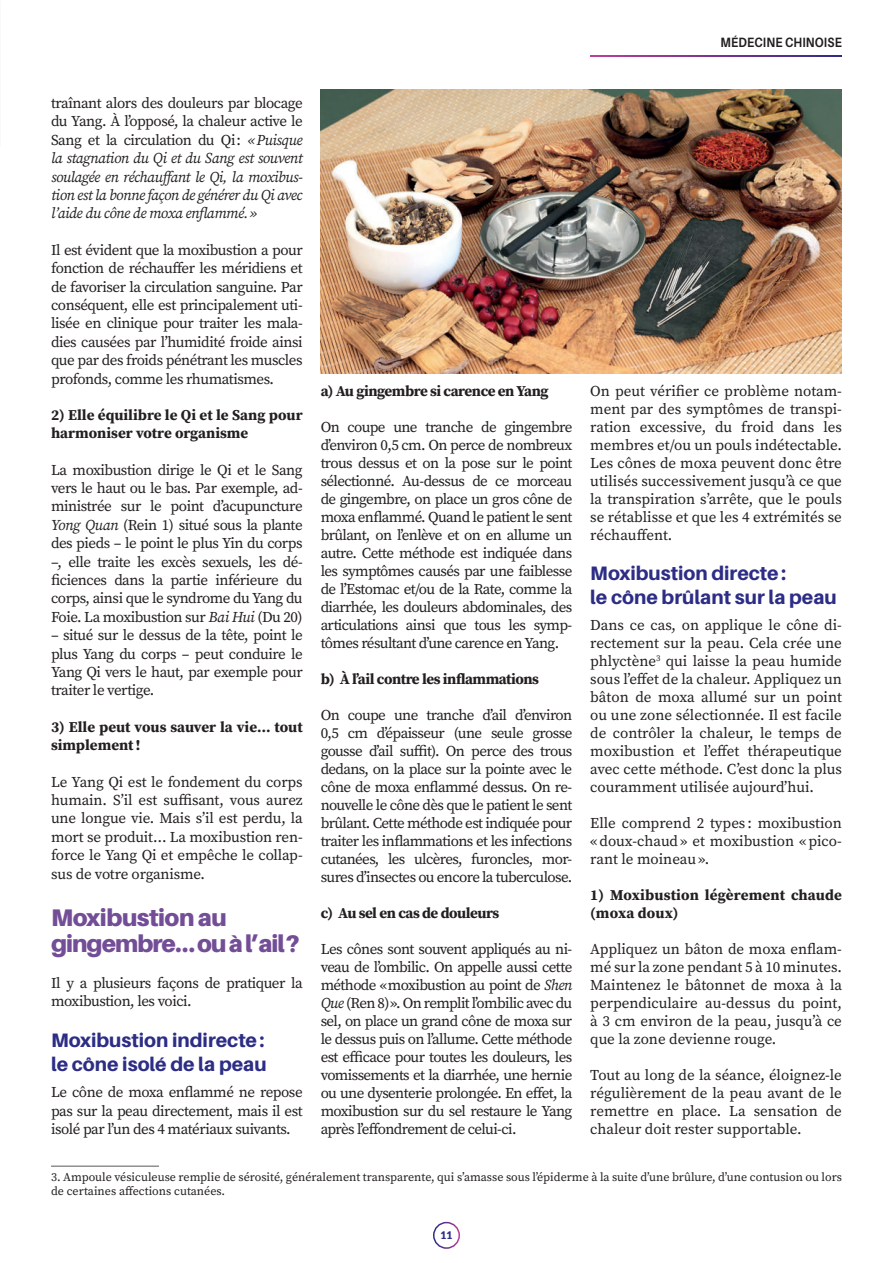
<style>
.page{position:relative;width:893px;height:1263px;background:#fff}
.page>*{position:absolute;margin:0;border:0;box-sizing:border-box;transform-origin:0 0}
.t1{font:900 24px/26px "Aileron";letter-spacing:-.04em;color:#734e97}
.t2{font:800 19.5px/23.9px "Aileron";color:#2d2d86}
.t3{font:15px/18px "Source Serif Pro";letter-spacing:-.03em;color:#231f20;text-align:justify}
.t4{font:italic 15px/18.5px "Source Serif Pro";letter-spacing:-.03em;color:#231f20;text-align:justify}
.t5{font:700 15px/18.5px "Source Serif Pro";letter-spacing:-.005em;color:#231f20}
.t6{font:700 15px "Source Serif Pro";letter-spacing:-.03em;color:#231f20}
.t7{font:700 13.5px "Aileron";letter-spacing:.01em;color:#231f20;scale:.86 1}
.t8{font:12px/14.4px "Source Serif Pro";color:#231f20}
.t9{font:900 10.5px "Lato";color:#2d2d86}
.s1{font-style:normal}
.s2{font-style:italic}
</style>
<div class="page">
<div style="left:433px;top:1222px;width:27px;height:27px;border:2px solid #fff;border-radius:50%"></div>
<svg style="left:590px;top:56px;width:252px;height:1px"></svg>
<hr style="left:51px;top:1166px;width:108px;height:1px;background:#57585a">
<img style="left:321px;top:89px;width:521px;height:284px">
<p class="t7" style="left:721px;top:34px;width:143px">MÉDECINE CHINOISE</p>
<p class="t4" style="left:51px;top:94px;width:253px"><span class="s1">traînant alors des douleurs par blocage du Yang. À l’opposé, la chaleur active le Sang et la circulation du Qi:</span> « Puisque la stagnation du Qi et du Sang est souvent soulagée en réchauffant le Qi, la moxibus&shy;tion est la bonne façon de générer du Qi avec l’aide du cône de moxa enflammé. »</p>
<p class="t3" style="left:51px;top:241px;width:253px;line-height:18.5px">Il est évident que la moxibustion a pour fonction de réchauffer les méridiens et de favoriser la circulation sanguine. Par conséquent, elle est principalement uti&shy;lisée en clinique pour traiter les mala&shy;dies causées par l’humidité froide ainsi que par des froids pénétrant les muscles profonds, comme les rhumatismes.</p>
<p class="t5" style="left:51px;top:405px;width:253px">2) Elle équilibre le Qi et le Sang pour harmoniser votre organisme</p>
<p class="t3" style="left:51px;top:460px;width:253px;line-height:18.5px">La moxibustion dirige le Qi et le Sang vers le haut ou le bas. Par exemple, ad&shy;ministrée sur le point d’acupuncture <span class="s2">Yong Quan</span> (Rein 1) situé sous la plante des pieds – le point le plus Yin du corps –, elle traite les excès sexuels, les dé&shy;ficiences dans la partie inférieure du corps, ainsi que le syndrome du Yang du Foie. La moxibustion sur <span class="s2">Bai Hui</span> (Du 20)</p>
<p class="t3" style="left:51px;top:626px;width:253px;line-height:18.5px">– situé sur le dessus de la tête, point le plus Yang du corps – peut conduire le Yang Qi vers le haut, par exemple pour traiter le vertige.</p>
<p class="t5" style="left:51px;top:717px;width:253px">3) Elle peut vous sauver la vie… tout simplement!</p>
<p class="t3" style="left:51px;top:772px;width:253px;line-height:18.5px">Le Yang Qi est le fondement du corps humain. S’il est suffisant, vous aurez une longue vie. Mais s’il est perdu, la mort se produit… La moxibustion ren&shy;force le Yang Qi et empêche le collap&shy;sus de votre organisme.</p>
<h1 class="t1" style="left:51px;top:904px;width:250px">Moxibustion au gingembre… ou à l’ail?</h1>
<p class="t3" style="left:51px;top:973px;width:253px;line-height:18.5px">Il y a plusieurs façons de pratiquer la moxibustion, les voici.</p>
<h2 class="t2" style="left:51px;top:1028px;width:217px">Moxibustion indirecte: le cône isolé de la peau</h2>
<p class="t3" style="left:51px;top:1083px;width:253px;line-height:18.5px">Le cône de moxa enflammé ne repose pas sur la peau directement, mais il est isolé par l’un des 4 matériaux suivants.</p>
<p class="t8" style="left:51px;top:1169px;width:792px">3. Ampoule vésiculeuse remplie de sérosité, généralement transparente, qui s’amasse sous l’épiderme à la suite d’une brûlure, d’une contusion ou lors de certaines affections cutanées.</p>
<p class="t3" style="left:590px;top:382px;width:253px">On peut vérifier ce problème notam&shy;ment par des symptômes de transpi&shy;ration excessive, du froid dans les membres et/ou un pouls indétectable.<br>Les cônes de moxa peuvent donc être utilisés successivement jusqu’à ce que la transpiration s’arrête, que le pouls se rétablisse et que les 4 extrémités se réchauffent.</p>
<h2 class="t2" style="left:590px;top:562px;width:248px;line-height:23.4px">Moxibustion directe:<br>le cône brûlant sur la peau</h2>
<p class="t3" style="left:590px;top:616px;width:253px">Dans ce cas, on applique le cône di&shy;rectement sur la peau. Cela crée une phlyctène<sup>3</sup> qui laisse la peau humide sous l’effet de la chaleur. Appliquez un bâton de moxa allumé sur un point ou une zone sélectionnée. Il est facile de contrôler la chaleur, le temps de moxibustion et l’effet thérapeutique avec cette méthode. C’est donc la plus couramment utilisée aujourd’hui.</p>
<p class="t3" style="left:590px;top:814px;width:253px">Elle comprend 2 types : moxibustion «doux-chaud» et moxibustion «pico&shy;rant le moineau».</p>
<p class="t5" style="left:590px;top:886px;width:253px;line-height:18px">1) Moxibustion légèrement chaude (moxa doux)</p>
<p class="t3" style="left:590px;top:940px;width:253px">Appliquez un bâton de moxa enflam&shy;mé sur la zone pendant 5 à 10 minutes.<br>Maintenez le bâtonnet de moxa à la perpendiculaire au-dessus du point, à 3 cm environ de la peau, jusqu’à ce que la zone devienne rouge.</p>
<p class="t3" style="left:590px;top:1066px;width:253px">Tout au long de la séance, éloignez-le régulièrement de la peau avant de le remettre en place. La sensation de chaleur doit rester supportable.</p>
<p class="t6" style="left:321px;top:381px;width:230px">a) Au gingembre si carence en Yang</p>
<p class="t3" style="left:321px;top:418px;width:253px">On coupe une tranche de gingembre d’environ 0,5 cm. On perce de nombreux trous dessus et on la pose sur le point sélectionné. Au-dessus de ce morceau de gingembre, on place un gros cône de moxa enflammé. Quand le patient le sent brûlant, on l’enlève et on en allume un autre. Cette méthode est indiquée dans les symptômes causés par une faiblesse de l’Estomac et/ou de la Rate, comme la diarrhée, les douleurs abdominales, des articulations ainsi que tous les symp&shy;tômes résultant d’une carence en Yang.</p>
<p class="t6" style="left:321px;top:669px;width:220px">b) À l’ail contre les inflammations</p>
<p class="t3" style="left:321px;top:706px;width:253px">On coupe une tranche d’ail d’environ 0,5 cm d’épaisseur (une seule grosse gousse d’ail suffit). On perce des trous dedans, on la place sur la pointe avec le cône de moxa enflammé dessus. On re&shy;nouvelle le cône dès que le patient le sent brûlant. Cette méthode est indiquée pour traiter les inflammations et les infections cutanées, les ulcères, furoncles, mor&shy;sures d’insectes ou encore la tuberculose.</p>
<p class="t6" style="left:321px;top:903px;width:180px">c) Au sel en cas de douleurs</p>
<p class="t3" style="left:321px;top:940px;width:253px">Les cônes sont souvent appliqués au ni&shy;veau de l’ombilic. On appelle aussi cette méthode «moxibustion au point de <span class="s2">Shen Que</span> (Ren 8)». On remplit l’ombilic avec du sel, on place un grand cône de moxa sur le dessus puis on l’allume. Cette méthode est efficace pour toutes les douleurs, les vomissements et la diarrhée, une hernie ou une dysenterie prolongée. En effet, la moxibustion sur du sel restaure le Yang après l’effondrement de celui-ci.</p>
<p class="t9" style="left:440px;top:1227px;width:14px">11</p>
</div>
